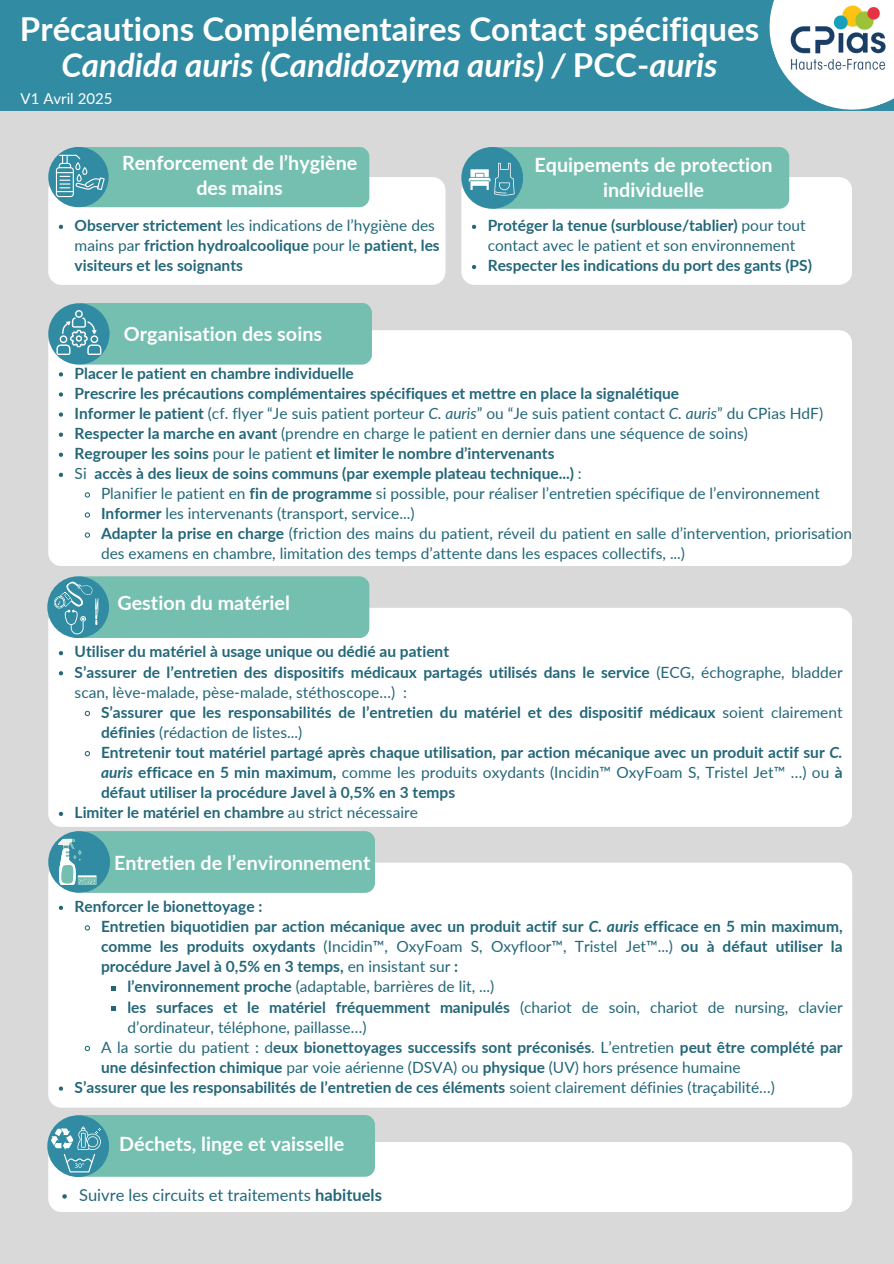
<style>
.page{position:relative;width:894px;height:1264px;background:#fff}
.page>*{position:absolute;margin:0;border:0;box-sizing:border-box;transform-origin:0 0}
.t1{font:700 33px/36px "Lato";color:#fff;text-align:center}
.t2{font:700 19.65px/25.3px "Lato";color:#fff;text-align:center}
.t3{font:16.5px "Lato";color:#236779}
.t4{font:700 15.45px/20.1px "Lato";color:#236779}
.t5{font:15.45px/20.1px "Lato";color:#236779}
.t6{font:15px "Lato";color:#fff}
.s1{font-style:italic}
.s2{font-weight:400}
.s3{font-weight:700}
</style>
<div class="page">
<div style="left:0;top:0;width:893px;height:1263px;background:#d9d9d9"></div>
<div style="left:48px;top:177px;width:397px;height:108px;background:#fff;border-radius:13px"></div>
<div style="left:75px;top:147px;width:294px;height:60px;background:#74bfaf;border-radius:10px"></div>
<div style="left:48px;top:147px;width:61px;height:60px;background:#318ba2;border-radius:50%"></div>
<svg style="left:56px;top:155px;width:48px;height:42px"></svg>
<div style="left:461px;top:177px;width:391px;height:108px;background:#fff;border-radius:13px"></div>
<div style="left:48px;top:862px;width:804px;height:245px;background:#fff;border-radius:13px"></div>
<div style="left:48px;top:1141px;width:804px;height:70px;background:#fff;border-radius:13px"></div>
<svg style="left:59px;top:905px;width:4px;height:5px"></svg>
<svg style="left:84px;top:925px;width:6px;height:6px"></svg>
<svg style="left:112px;top:986px;width:4px;height:4px"></svg>
<svg style="left:112px;top:1006px;width:4px;height:4px"></svg>
<svg style="left:84px;top:1045px;width:6px;height:6px"></svg>
<svg style="left:59px;top:1086px;width:4px;height:4px"></svg>
<svg style="left:62px;top:1194px;width:5px;height:4px"></svg>
<div style="left:0;top:0;width:893px;height:111px;background:#318ba2"></div>
<svg style="left:769px;top:0;width:124px;height:110px"></svg>
<img style="left:789px;top:0;width:98px;height:75px">
<div style="left:48px;top:608px;width:803px;height:218px;background:#fff;border-radius:13px"></div>
<div style="left:70px;top:1114px;width:305px;height:62px;background:#74bfaf;border-radius:10px"></div>
<div style="left:47px;top:1115px;width:62px;height:61px;background:#318ba2;border-radius:50%"></div>
<svg style="left:51px;top:1126px;width:50px;height:46px"></svg>
<div style="left:77px;top:831px;width:298px;height:61px;background:#74bfaf;border-radius:10px"></div>
<div style="left:48px;top:831px;width:62px;height:61px;background:#318ba2;border-radius:50%"></div>
<svg style="left:58px;top:838px;width:38px;height:46px"></svg>
<div style="left:484px;top:147px;width:305px;height:62px;background:#74bfaf;border-radius:10px"></div>
<div style="left:461px;top:147px;width:62px;height:62px;background:#318ba2;border-radius:50%"></div>
<svg style="left:466px;top:163px;width:48px;height:32px"></svg>
<div style="left:48px;top:330px;width:803px;height:236px;background:#fff;border-radius:13px"></div>
<div style="left:74px;top:303px;width:298px;height:61px;background:#74bfaf;border-radius:10px"></div>
<div style="left:48px;top:303px;width:61px;height:61px;background:#318ba2;border-radius:50%"></div>
<svg style="left:56px;top:310px;width:45px;height:45px"></svg>
<div style="left:72px;top:576px;width:297px;height:62px;background:#74bfaf;border-radius:10px"></div>
<div style="left:47px;top:576px;width:62px;height:62px;background:#318ba2;border-radius:50%"></div>
<svg style="left:48px;top:576px;width:60px;height:58px"></svg>
<svg style="left:472px;top:225px;width:4px;height:4px"></svg>
<svg style="left:472px;top:265px;width:4px;height:4px"></svg>
<svg style="left:59px;top:651px;width:4px;height:4px"></svg>
<svg style="left:59px;top:671px;width:4px;height:4px"></svg>
<svg style="left:84px;top:710px;width:6px;height:7px"></svg>
<svg style="left:84px;top:751px;width:6px;height:6px"></svg>
<svg style="left:59px;top:811px;width:4px;height:5px"></svg>
<svg style="left:59px;top:225px;width:4px;height:4px"></svg>
<svg style="left:59px;top:372px;width:4px;height:4px"></svg>
<svg style="left:59px;top:392px;width:4px;height:4px"></svg>
<svg style="left:59px;top:412px;width:4px;height:4px"></svg>
<svg style="left:59px;top:432px;width:4px;height:5px"></svg>
<svg style="left:59px;top:452px;width:4px;height:5px"></svg>
<svg style="left:59px;top:472px;width:4px;height:5px"></svg>
<svg style="left:84px;top:492px;width:6px;height:6px"></svg>
<svg style="left:84px;top:512px;width:6px;height:6px"></svg>
<svg style="left:84px;top:532px;width:6px;height:6px"></svg>
<p class="t1" style="left:20px;top:10px;width:740px">Précautions Complémentaires Contact spécifiques<br><span class="s1">Candida auris (Candidozyma auris) /</span> PCC-<span class="s1">auris</span></p>
<p class="t6" style="left:21px;top:89px;width:93px">V1 Avril 2025</p>
<h1 class="t2" style="left:122px;top:149px;width:237px">Renforcement de l’hygiène des mains</h1>
<p class="t4" style="left:75px;top:215px;width:366px">Observer strictement <span class="s2">les indications de l’hygiène des mains par</span> friction hydroalcoolique <span class="s2">pour le</span> patient, les visiteurs et les soignants</p>
<h2 class="t2" style="left:124px;top:321px;width:200px">Organisation des soins</h2>
<p class="t2" style="left:534px;top:151px;width:239px">Equipements de protection individuelle</p>
<p class="t5" style="left:487px;top:215px;width:319px"><span class="s3">Protéger la tenue (surblouse/tablier)</span> pour tout contact avec le patient et son environnement</p>
<p class="t4" style="left:487px;top:255px;width:326px">Respecter les indications du port des gants (PS)</p>
<p class="t4" style="left:75px;top:362px;width:280px">Placer le patient en chambre individuelle</p>
<h2 class="t4" style="left:75px;top:383px;width:606px">Prescrire les précautions complémentaires spécifiques et mettre en place la signalétique</h2>
<p class="t5" style="left:75px;top:403px;width:749px"><span class="s3">Informer le patient</span> (cf. flyer “Je suis patient porteur <span class="s1">C. auris</span>” ou “Je suis patient contact <span class="s1">C. auris</span>” du CPias HdF)</p>
<p class="t5" style="left:75px;top:423px;width:674px"><span class="s3">Respecter la marche en avant</span> (prendre en charge le patient en dernier dans une séquence de soins)</p>
<p class="t4" style="left:75px;top:443px;width:481px">Regrouper les soins <span class="s2">pour le patient</span> et limiter le nombre d’intervenants</p>
<p class="t4" style="left:75px;top:463px;width:508px"><span class="s2">Si</span> accès à des lieux de soins communs (par exemple plateau technique...) <span class="s2">:</span></p>
<p class="t5" style="left:101px;top:483px;width:720px">Planifier le patient en <span class="s3">fin de programme</span> si possible, pour réaliser l’entretien spécifique de l’environnement</p>
<p class="t5" style="left:101px;top:503px;width:315px"><span class="s3">Informer</span> les intervenants (transport, service...)</p>
<h2 class="t5" style="left:101px;top:523px;width:752px"><span class="s3">Adapter la prise en charge</span> (friction des mains du patient, réveil du patient en salle d’intervention, priorisation des examens en chambre, limitation des temps d’attente dans les espaces collectifs, ...)</h2>
<p class="t2" style="left:117px;top:589px;width:174px">Gestion du matériel</p>
<p class="t4" style="left:75px;top:641px;width:376px">Utiliser du matériel à usage unique ou dédié au patient</p>
<p class="t4" style="left:75px;top:661px;width:769px">S’assurer de l’entretien des dispositifs médicaux partagés utilisés dans le service <span class="s2">(ECG, échographe, bladder scan, lève-malade, pèse-malade, stéthoscope…) :</span></p>
<p class="t4" style="left:101px;top:701px;width:743px">S’assurer que les responsabilités de l’entretien du matériel et des dispositif médicaux <span class="s2">soient clairement </span>définies <span class="s2">(rédaction de listes...)</span></p>
<p class="t4" style="left:101px;top:741px;width:743px;text-align:justify">Entretenir tout matériel partagé après chaque utilisation, par action mécanique avec un produit actif sur <span class="s1">C. auris</span> efficace en 5 min maximum, <span class="s2">comme les produits oxydants (Incidin™ OxyFoam S, Tristel Jet™ …) ou</span> à défaut utiliser la procédure Javel à 0,5% en 3 temps</p>
<p class="t4" style="left:75px;top:802px;width:345px">Limiter le matériel en chambre <span class="s2">au strict nécessaire</span></p>
<p class="t2" style="left:114px;top:849px;width:258px">Entretien de l’environnement</p>
<p class="t4" style="left:75px;top:896px;width:189px">Renforcer le bionettoyage :</p>
<p class="t4" style="left:101px;top:916px;width:743px;text-align:justify">Entretien biquotidien par action mécanique avec un produit actif sur <span class="s1">C. auris</span> efficace en 5 min maximum, comme les produits oxydants <span class="s2">(Incidin™, OxyFoam S, Oxyfloor™, Tristel Jet™...)</span> ou à défaut utiliser la procédure Javel à 0,5% en 3 temps, <span class="s2">en insistant sur</span> :</p>
<h2 class="t5" style="left:127px;top:976px;width:368px"><span class="s3">l’environnement proche</span> (adaptable, barrières de lit, ...)</h2>
<p class="t5" style="left:127px;top:996px;width:716px"><span class="s3">les surfaces et le matériel fréquemment manipulés</span> (chariot de soin, chariot de nursing, clavier d’ordinateur, téléphone, paillasse…)</p>
<p class="t4" style="left:101px;top:1036px;width:743px"><span class="s2">A la sortie du patient : d</span>eux bionettoyages successifs sont préconisés<span class="s2">. L’entretien</span> peut être complété par une désinfection chimique <span class="s2">par voie aérienne (DSVA) ou</span> physique <span class="s2">(UV) hors présence humaine</span></p>
<p class="t4" style="left:75px;top:1076px;width:701px">S’assurer que les responsabilités de l’entretien de ces éléments <span class="s2">soient clairement définies (traçabilité…)</span></p>
<p class="t2" style="left:119px;top:1131px;width:227px">Déchets, linge et vaisselle</p>
<p class="t3" style="left:79px;top:1184px;width:304px">Suivre les circuits et traitements <span class="s3">habituels</span></p>
</div>
